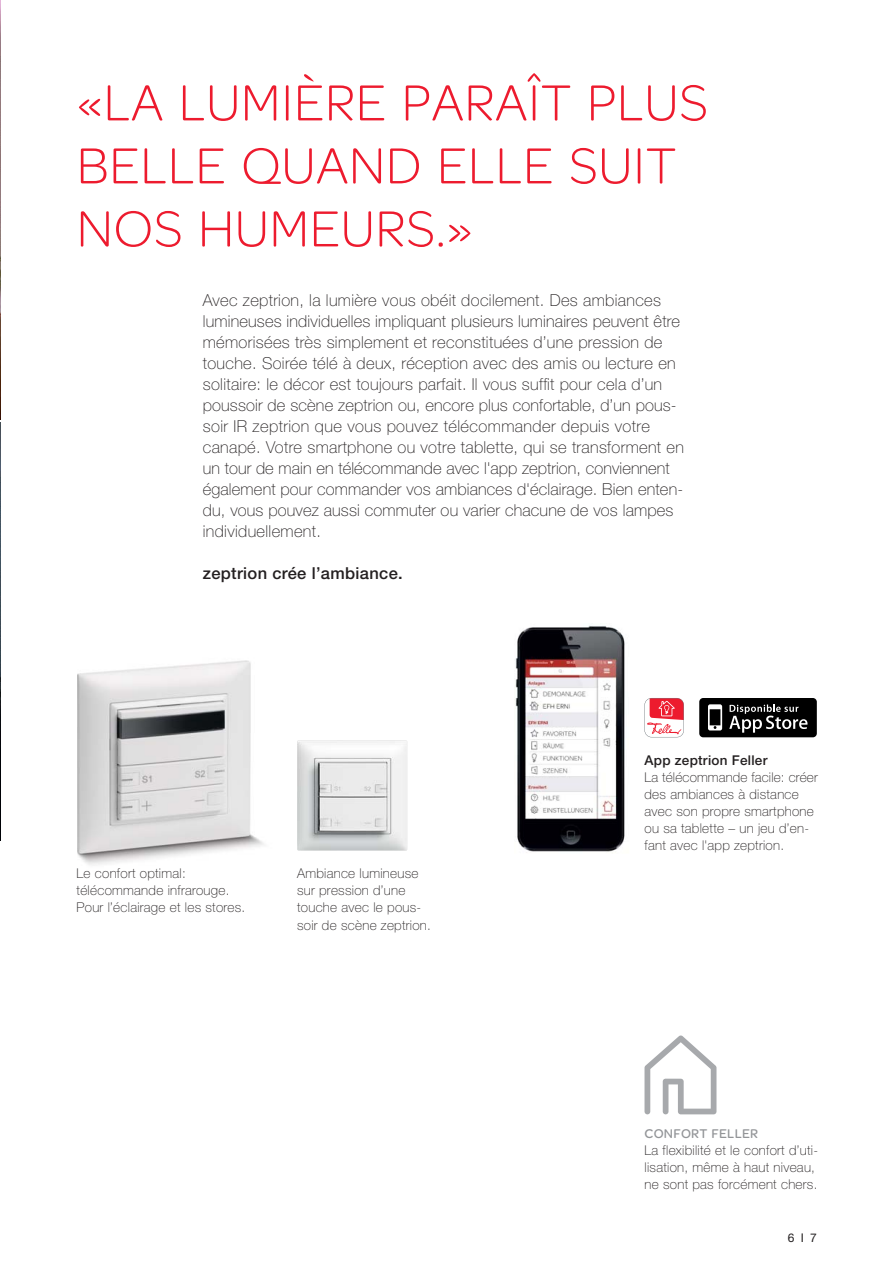
<style>
.page{position:relative;width:893px;height:1263px;background:#fff}
.page>*{position:absolute;margin:0;border:0;box-sizing:border-box;transform-origin:0 0}
.t1{font:300 54px/63px "SE Optimist";letter-spacing:.01em;color:#ed1b2e}
.t2{font:100 16.5px/21px "Helvetica Neue LT Pro";letter-spacing:.02em;color:#231f20}
.t3{font:500 16.5px "Helvetica Neue LT Pro";letter-spacing:.02em;color:#231f20}
.t4{font:100 13.5px/17.1px "Helvetica Neue LT Pro";letter-spacing:.02em;color:#231f20}
.t5{font:500 13.5px "Helvetica Neue LT Pro";letter-spacing:.02em;color:#231f20}
.t6{font:13.5px "SE Optimist";letter-spacing:.02em;color:#939598}
.t7{font:12px "Helvetica Neue LT Pro";color:#231f20}
</style>
<div class="page">
<img style="left:77px;top:660px;width:187px;height:205px">
<img style="left:0;top:0;width:1px;height:421px">
<img style="left:0;top:421px;width:1px;height:421px">
<svg style="left:644px;top:1036px;width:72px;height:78px"></svg>
<img style="left:297px;top:740px;width:110px;height:111px">
<img style="left:515px;top:625px;width:110px;height:228px">
<div style="left:699px;top:698px;width:117px;height:39px;background:#000;border-radius:4px"></div>
<svg style="left:708px;top:704px;width:14px;height:27px"></svg>
<svg style="left:729px;top:705px;width:78px;height:28px"></svg>
<svg style="left:644px;top:698px;width:40px;height:39px"></svg>
<h1 class="t1" style="left:77px;top:70px;width:633px">«LA LUMIÈRE PARAÎT PLUS<br>BELLE QUAND ELLE SUIT<br>NOS HUMEURS.»</h1>
<p class="t2" style="left:203px;top:292px;width:482px">Avec zeptrion, la lumière vous obéit docilement. Des ambiances lumineuses individuelles impliquant plusieurs luminaires peuvent être mémorisées très simplement et reconstituées d’une pression de touche. Soirée télé à deux, réception avec des amis ou lecture en solitaire: le décor est toujours parfait. Il vous suffit pour cela d’un poussoir de scène zeptrion ou, encore plus confortable, d’un pous&shy;soir IR zeptrion que vous pouvez télécommander depuis votre canapé. Votre smartphone ou votre tablette, qui se transforment en un tour de main en télécommande avec l'app zeptrion, conviennent également pour commander vos ambiances d'éclairage. Bien enten&shy;du, vous pouvez aussi commuter ou varier chacune de vos lampes individuellement.</p>
<p class="t3" style="left:203px;top:568px;width:201px">zeptrion crée l’ambiance.</p>
<p class="t4" style="left:77px;top:867px;width:170px">Le confort optimal: télécommande infrarouge.<br>Pour l’éclairage et les stores.</p>
<p class="t4" style="left:297px;top:867px;width:135px">Ambiance lumineuse sur pression d’une touche avec le pous&shy;soir de scène zeptrion.</p>
<p class="t5" style="left:644px;top:755px;width:124px">App zeptrion Feller</p>
<p class="t4" style="left:644px;top:770px;width:175px">La télécommande facile: créer des ambiances à distance avec son propre smartphone ou sa tablette – un jeu d’en&shy;fant avec l'app zeptrion.</p>
<p class="t6" style="left:644px;top:1129px;width:115px">CONFORT FELLER</p>
<p class="t4" style="left:644px;top:1143px;width:175px">La flexibilité et le confort d’uti&shy;lisation, même à haut niveau, ne sont pas forcément chers.</p>
<p class="t7" style="left:787px;top:1231px;width:30px">6 I 7</p>
</div>
